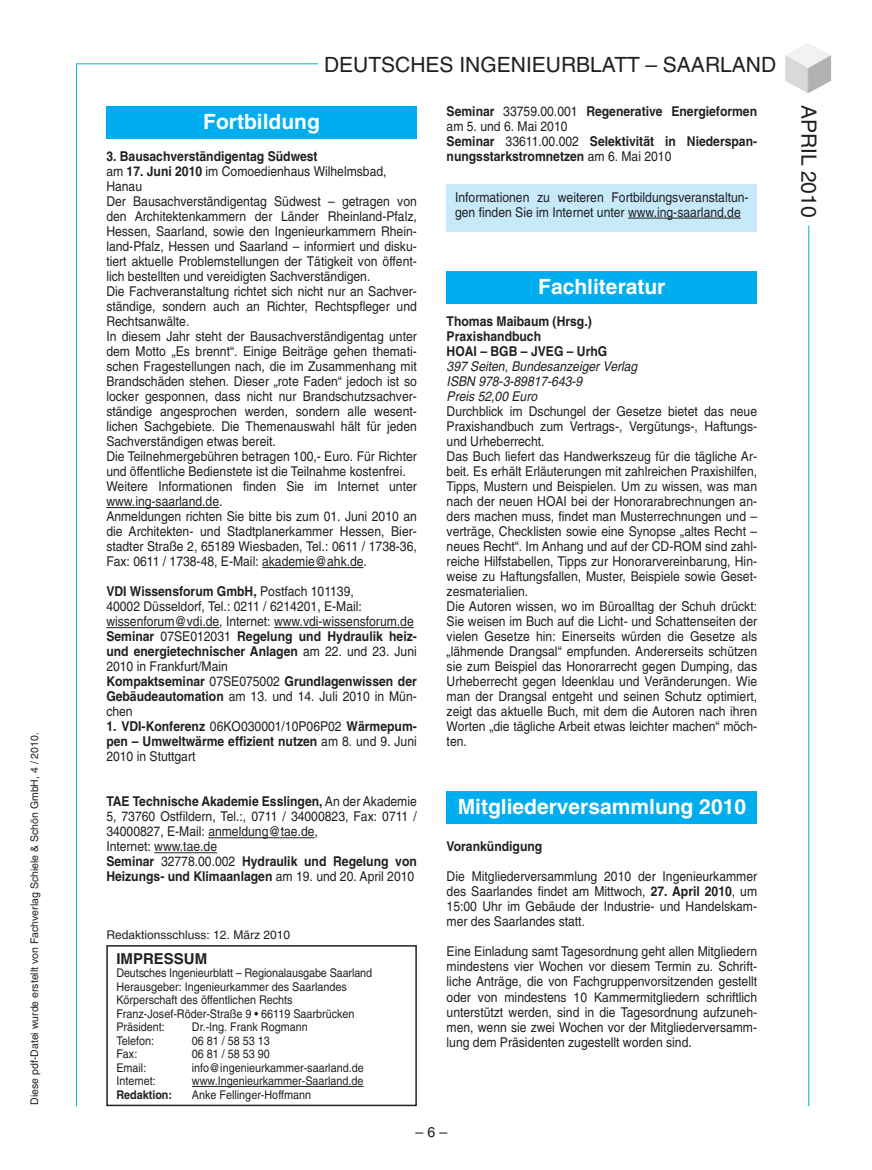
<style>
.page{position:relative;width:872px;height:1170px;background:#fff}
.page>*{position:absolute;margin:0;border:0;box-sizing:border-box;transform-origin:0 0}
.t1{font:700 21px "Helvetica";color:#fff}
.t2{font:21px "Helvetica";color:#231f20}
.t3{font:700 15px "Helvetica";color:#231f20}
.t4{font:14.25px "Helvetica";color:#231f20}
.t5{font:13.5px/15px "Helvetica";color:#231f20;scale:.9 1}
.t6{font:700 13.5px/15px "Helvetica";color:#231f20;scale:.9 1}
.t7{font:italic 13.5px/15px "Helvetica";color:#231f20;scale:.9 1}
.t8{font:12px/13.5px "Helvetica";color:#231f20;scale:.9 1}
.t9{font:12px "Helvetica";color:#231f20}
.t10{font:700 12px "Helvetica";color:#231f20;scale:.9 1}
.t11{font:10.5px "Helvetica";color:#231f20}
.s1{font-weight:700}
.s2{font-weight:400}
</style>
<div class="page">
<hr style="left:76px;top:64px;width:1px;height:1042px;background:#00aeef">
<hr style="left:76px;top:63px;width:260px;height:1px;background:#00aeef">
<img style="left:785px;top:43px;width:46px;height:50px">
<div style="left:318px;top:55px;width:459px;height:30px;background:#fff"></div>
<hr style="left:808px;top:225px;width:1px;height:881px;background:#00aeef">
<div style="left:106px;top:945px;width:311px;height:161px;border:2px solid #231f20"></div>
<hr style="left:192px;top:1085px;width:171px;height:1px;background:#231f20">
<div style="left:446px;top:271px;width:311px;height:32px;background:#00aeef"></div>
<div style="left:446px;top:791px;width:311px;height:32px;background:#00aeef"></div>
<div style="left:446px;top:185px;width:311px;height:47px;background:#c6eafa"></div>
<hr style="left:628px;top:218px;width:113px;height:1px;background:#231f20">
<hr style="left:106px;top:507px;width:113px;height:1px;background:#231f20">
<hr style="left:262px;top:567px;width:101px;height:1px;background:#231f20">
<hr style="left:106px;top:627px;width:113px;height:1px;background:#231f20">
<hr style="left:274px;top:627px;width:140px;height:1px;background:#231f20">
<hr style="left:208px;top:837px;width:106px;height:1px;background:#231f20">
<hr style="left:154px;top:852px;width:63px;height:1px;background:#231f20">
<div style="left:106px;top:106px;width:311px;height:33px;background:#00aeef"></div>
<p class="t11" style="left:31px;top:1104px;width:374px;rotate:-90deg">Diese pdf-Datei wurde erstellt von Fachverlag Schiele &amp; Schön GmbH, 4 / 2010.</p>
<h1 class="t2" style="left:324px;top:57px;width:453px">DEUTSCHES INGENIEURBLATT – SAARLAND</h1>
<h1 class="t1" style="left:203px;top:114px;width:118px">Fortbildung</h1>
<p class="t5" style="left:106px;top:150px;width:346px"><span class="s1">3. Bausachverständigentag Südwest<br></span>am <span class="s1">17. Juni 2010</span> im Comoedienhaus Wilhelmsbad, Hanau<br>Der Bausachverständigentag Südwest – getragen von den Architektenkammern der Länder Rheinland-Pfalz, Hessen, Saarland, sowie den Ingenieurkammern Rhein&shy;land-Pfalz, Hessen und Saarland – informiert und disku&shy;tiert aktuelle Problemstellungen der Tätigkeit von öffent&shy;lich bestellten und vereidigten Sachverständigen.<br>Die Fachveranstaltung richtet sich nicht nur an Sachver&shy;ständige, sondern auch an Richter, Rechtspfleger und Rechtsanwälte.<br>In diesem Jahr steht der Bausachverständigentag unter dem Motto „Es brennt“. Einige Beiträge gehen themati&shy;schen Fragestellungen nach, die im Zusammenhang mit Brandschäden stehen. Dieser „rote Faden“ jedoch ist so locker gesponnen, dass nicht nur Brandschutzsachver&shy;ständige angesprochen werden, sondern alle wesent&shy;lichen Sachgebiete. Die Themenauswahl hält für jeden Sachverständigen etwas bereit.<br>Die Teilnehmergebühren betragen 100,- Euro. Für Richter und öffentliche Bedienstete ist die Teilnahme kostenfrei.<br>Weitere Informationen finden Sie im Internet unter www.ing-saarland.de.<br>Anmeldungen richten Sie bitte bis zum 01. Juni 2010 an die Architekten- und Stadtplanerkammer Hessen, Bier&shy;stadter Straße 2, 65189 Wiesbaden, Tel.: 0611 / 1738-36, Fax: 0611 / 1738-48, E-Mail: akademie@ahk.de.</p>
<p class="t5" style="left:106px;top:585px;width:346px"><span class="s1">VDI Wissensforum GmbH,</span> Postfach 101139,<br>40002 Düsseldorf, Tel.: 0211 / 6214201, E-Mail: wissenforum@vdi.de, Internet: www.vdi-wissensforum.de <span class="s1">Seminar</span> 07SE012031 <span class="s1">Regelung und Hydraulik heiz&shy;und energietechnischer Anlagen</span> am 22. und 23. Juni 2010 in Frankfurt/Main<br><span class="s1">Kompaktseminar</span> 07SE075002 <span class="s1">Grundlagenwissen der Gebäudeautomation</span> am 13. und 14. Juli 2010 in Mün&shy;chen</p>
<p class="t6" style="left:106px;top:720px;width:346px;text-align:justify">1. VDI-Konferenz <span class="s2">06KO030001/10P06P02</span> Wärmepum&shy;pen – Umweltwärme effizient nutzen <span class="s2">am 8. und 9. Juni 2010 in Stuttgart</span></p>
<p class="t5" style="left:106px;top:795px;width:346px"><span class="s1">TAE Technische Akademie Esslingen,</span> An der Akademie 5, 73760 Ostfildern, Tel.:, 0711 / 34000823, Fax: 0711 / 34000827, E-Mail: anmeldung@tae.de,<br>Internet: www.tae.de<br><span class="s1">Seminar</span> 32778.00.002 <span class="s1">Hydraulik und Regelung von Heizungs- und Klimaanlagen</span> am 19. und 20. April 2010</p>
<p class="t9" style="left:107px;top:930px;width:185px">Redaktionsschluss: 12. März 2010</p>
<p class="t3" style="left:116px;top:952px;width:92px">IMPRESSUM</p>
<p class="t8" style="left:116px;top:967px;width:286px">Deutsches Ingenieurblatt – Regionalausgabe Saarland Herausgeber: Ingenieurkammer des Saarlandes Körperschaft des öffentlichen Rechts Franz-Josef-Röder-Straße 9 • 66119 Saarbrücken Präsident:</p>
<p class="t8" style="left:192px;top:1021px;width:130px">Dr.-Ing. Frank Rogmann</p>
<p class="t8" style="left:116px;top:1034px;width:44px">Telefon:</p>
<p class="t8" style="left:192px;top:1034px;width:88px">06 81 / 58 53 13</p>
<p class="t8" style="left:116px;top:1048px;width:25px">Fax:</p>
<p class="t8" style="left:192px;top:1048px;width:88px">06 81 / 58 53 90</p>
<p class="t8" style="left:116px;top:1061px;width:35px">Email:</p>
<p class="t8" style="left:192px;top:1061px;width:192px">info@ingenieurkammer-saarland.de</p>
<p class="t8" style="left:116px;top:1075px;width:46px">Internet:</p>
<p class="t8" style="left:192px;top:1075px;width:192px">www.Ingenieurkammer-Saarland.de</p>
<p class="t10" style="left:116px;top:1089px;width:63px">Redaktion:</p>
<p class="t8" style="left:192px;top:1088px;width:134px">Anke Fellinger-Hoffmann</p>
<p class="t6" style="left:446px;top:105px;width:346px">Seminar <span class="s2">33759.00.001</span> Regenerative Energieformen <span class="s2">am 5. und 6. Mai 2010<br></span>Seminar <span class="s2">33611.00.002</span> Selektivität in Niederspan&shy;nungsstarkstromnetzen <span class="s2">am 6. Mai 2010</span></p>
<p class="t5" style="left:455px;top:191px;width:327px">Informationen zu weiteren Fortbildungsveranstaltun&shy;gen finden Sie im Internet unter www.ing-saarland.de</p>
<h1 class="t1" style="left:538px;top:278px;width:129px">Fachliteratur</h1>
<p class="t6" style="left:446px;top:315px;width:180px">Thomas Maibaum (Hrsg.)<br>Praxishandbuch<br>HOAI – BGB – JVEG – UrhG</p>
<p class="t7" style="left:446px;top:360px;width:213px">397 Seiten, Bundesanzeiger Verlag<br>ISBN 978-3-89817-643-9<br>Preis 52,00 Euro</p>
<p class="t5" style="left:446px;top:405px;width:346px">Durchblick im Dschungel der Gesetze bietet das neue Praxishandbuch zum Vertrags-, Vergütungs-, Haftungs&shy;und Urheberrecht.<br>Das Buch liefert das Handwerkszeug für die tägliche Ar&shy;beit. Es erhält Erläuterungen mit zahlreichen Praxishilfen, Tipps, Mustern und Beispielen. Um zu wissen, was man nach der neuen HOAI bei der Honorarabrechnungen an&shy;ders machen muss, findet man Musterrechnungen und – verträge, Checklisten sowie eine Synopse „altes Recht – neues Recht“. Im Anhang und auf der CD-ROM sind zahl&shy;reiche Hilfstabellen, Tipps zur Honorarvereinbarung, Hin&shy;weise zu Haftungsfallen, Muster, Beispiele sowie Geset&shy;zesmaterialien.<br>Die Autoren wissen, wo im Büroalltag der Schuh drückt:<br>Sie weisen im Buch auf die Licht- und Schattenseiten der vielen Gesetze hin: Einerseits würden die Gesetze als „lähmende Drangsal“ empfunden. Andererseits schützen sie zum Beispiel das Honorarrecht gegen Dumping, das Urheberrecht gegen Ideenklau und Veränderungen. Wie man der Drangsal entgeht und seinen Schutz optimiert, zeigt das aktuelle Buch, mit dem die Autoren nach ihren Worten „die tägliche Arbeit etwas leichter machen“ möch&shy;ten.</p>
<h1 class="t1" style="left:458px;top:798px;width:290px">Mitgliederversammlung 2010</h1>
<p class="t6" style="left:446px;top:840px;width:108px">Vorankündigung</p>
<p class="t5" style="left:446px;top:870px;width:346px;text-align:justify">Die Mitgliederversammlung 2010 der Ingenieurkammer des Saarlandes findet am Mittwoch, <span class="s1">27. April 2010</span>, um 15:00 Uhr im Gebäude der Industrie- und Handelskam&shy;mer des Saarlandes statt.</p>
<p class="t5" style="left:446px;top:945px;width:346px;text-align:justify">Eine Einladung samt Tagesordnung geht allen Mitgliedern mindestens vier Wochen vor diesem Termin zu. Schrift&shy;liche Anträge, die von Fachgruppenvorsitzenden gestellt oder von mindestens 10 Kammermitgliedern schriftlich unterstützt werden, sind in die Tagesordnung aufzuneh&shy;men, wenn sie zwei Wochen vor der Mitgliederversamm&shy;lung dem Präsidenten zugestellt worden sind.</p>
<p class="t4" style="left:415px;top:1126px;width:33px">–6–</p>
<h1 class="t2" style="left:816px;top:105px;width:114px;rotate:90deg">APRIL 2010</h1>
</div>
